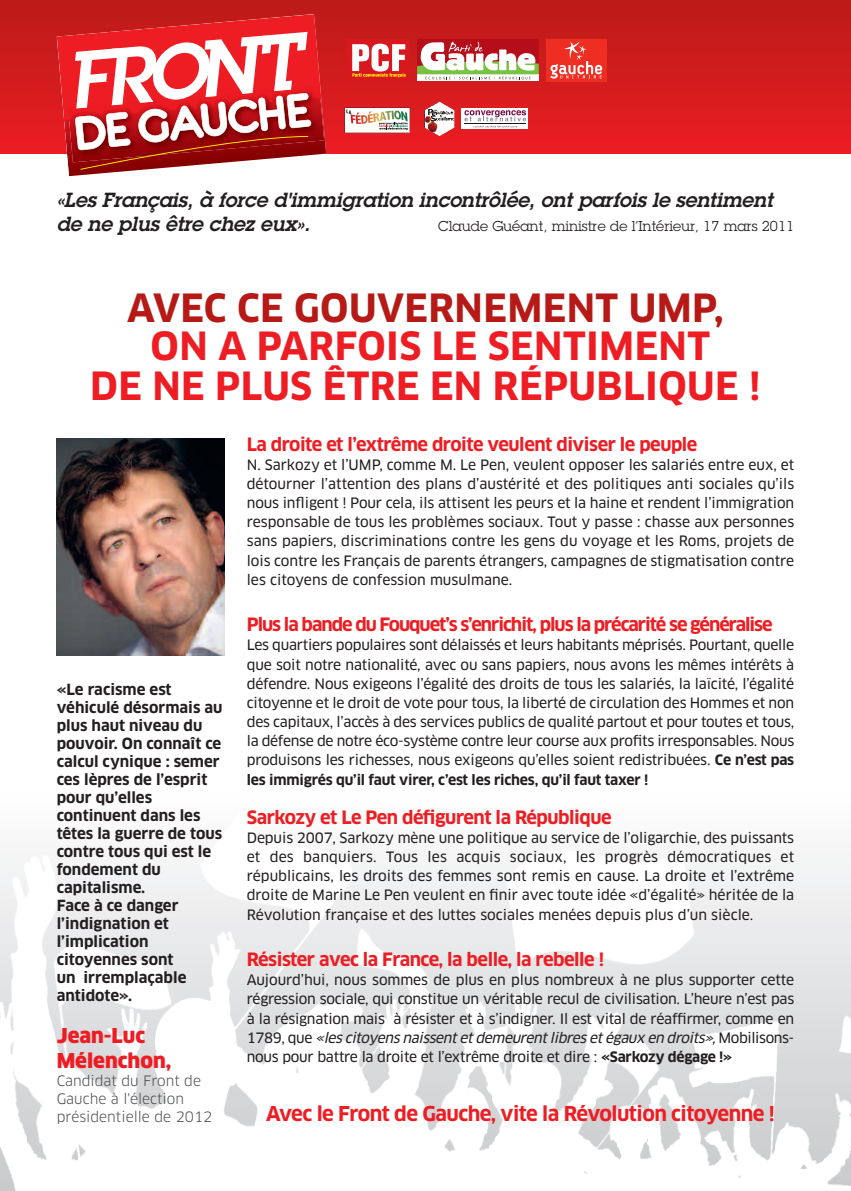
<style>
.page{position:relative;width:851px;height:1191px;background:#fff}
.page>*{position:absolute;margin:0;border:0;box-sizing:border-box;transform-origin:0 0}
.t1{font:700 38px/40px "Clan OT";letter-spacing:.01em;color:#ee1d23;text-align:center}
.t2{font:700 38px "Clan OT";letter-spacing:.01em;color:#b61a16}
.t3{font:italic 600 20px/24px "Lubalin Graph";color:#231f20}
.t4{font:700 20px "Clan OT";letter-spacing:-.025em;color:#ee1d23}
.t5{font:900 20px/25px "Clan OT";color:#ee1d23}
.t6{font:700 18px "Clan OT";letter-spacing:-.03em;color:#ee1d23}
.t7{font:700 18px "Clan OT";letter-spacing:-.06em;color:#ee1d23}
.t8{font:700 15px/18px "Clan OT";color:#231f20}
.t9{font:14px/19.2px "Clan OT News";letter-spacing:-.015em;color:#231f20;text-align:justify}
.t10{font:700 14px "Clan OT";letter-spacing:-.015em;color:#231f20}
.t11{font:14px/18px "Clan OT";color:#4b4c4d}
.t12{font:14px "Lubalin Graph";color:#231f20}
.s1{font-family:"Clan OT";font-weight:700}
.s2{font-style:italic}
</style>
<div class="page">
<img style="left:0;top:860px;width:850px;height:331px">
<div style="left:0;top:0;width:850px;height:154px;background:linear-gradient(to bottom,#ba1a18,#eb1e24)"></div>
<svg style="left:57px;top:14px;width:269px;height:162px"></svg>
<img style="left:57px;top:438px;width:167px;height:217px">
<div style="left:347px;top:40px;width:61px;height:41px;background:#d8171f"></div>
<svg style="left:352px;top:44px;width:54px;height:34px"></svg>
<svg style="left:545px;top:39px;width:61px;height:42px;background:#ef4d43"></svg>
<div style="left:417px;top:74px;width:121px;height:7px;background:#fff"></div>
<svg style="left:417px;top:39px;width:121px;height:41px"></svg>
<svg style="left:344px;top:108px;width:65px;height:25px"></svg>
<img style="left:424px;top:102px;width:30px;height:34px">
<div style="left:461px;top:108px;width:67px;height:20px;background:#fff"></div>
<svg style="left:464px;top:110px;width:62px;height:17px"></svg>
<hr style="left:464px;top:123px;width:62px;height:1px;background:#18151a">
<h2 class="t3" style="left:57px;top:188px;width:720px">«Les Français, à force d'immigration incontrôlée, ont parfois le sentiment de ne plus être chez eux».</h2>
<p class="t12" style="left:438px;top:218px;width:357px">Claude Guéant, ministre de l’Intérieur, 17 mars 2011</p>
<h1 class="t2" style="left:127px;top:294px;width:598px">AVEC CE GOUVERNEMENT UMP,</h1>
<h1 class="t1" style="left:90px;top:329px;width:672px">ON A PARFOIS LE SENTIMENT<br>DE NE PLUS ÊTRE EN RÉPUBLIQUE !</h1>
<p class="t8" style="left:57px;top:681px;width:167px">«Le racisme est véhiculé désormais au plus haut niveau du pouvoir. On connaît ce calcul cynique : semer ces lèpres de l’esprit pour qu’elles continuent dans les têtes la guerre de tous contre tous qui est le fondement du capitalisme.<br>Face à ce danger l’indignation et l’implication citoyennes sont<br>un irremplaçable antidote».</p>
<h2 class="t5" style="left:57px;top:1024px;width:116px">Jean-Luc<br>Mélenchon,</h2>
<p class="t11" style="left:57px;top:1072px;width:157px">Candidat du Front de<br>Gauche à l'élection présidentielle de 2012</p>
<p class="t6" style="left:247px;top:437px;width:452px">La droite et l’extrême droite veulent diviser le peuple</p>
<p class="t9" style="left:247px;top:456px;width:549px">N. Sarkozy et l’UMP, comme M. Le Pen, veulent opposer les salariés entre eux, et détourner l’attention des plans d’austérité et des politiques anti sociales qu’ils nous infligent ! Pour cela, ils attisent les peurs et la haine et rendent l’immigration responsable de tous les problèmes sociaux. Tout y passe : chasse aux personnes sans papiers, discriminations contre les gens du voyage et les Roms, projets de lois contre les Français de parents étrangers, campagnes de stigmatisation contre les citoyens de confession musulmane.</p>
<p class="t7" style="left:247px;top:617px;width:527px">Plus la bande du Fouquet’s s’enrichit, plus la précarité se généralise</p>
<p class="t9" style="left:247px;top:636px;width:549px">Les quartiers populaires sont délaissés et leurs habitants méprisés. Pourtant, quelle que soit notre nationalité, avec ou sans papiers, nous avons les mêmes intérêts à défendre. Nous exigeons l’égalité des droits de tous les salariés, la laïcité, l’égalité citoyenne et le droit de vote pour tous, la liberté de circulation des Hommes et non des capitaux, l’accès à des services publics de qualité partout et pour toutes et tous, la défense de notre éco-système contre leur course aux profits irresponsables. Nous produisons les richesses, nous exigeons qu’elles soient redistribuées. <span class="s1">Ce n’est pas</span></p>
<p class="t10" style="left:247px;top:774px;width:403px">les immigrés qu’il faut virer, c’est les riches, qu’il faut taxer !</p>
<p class="t6" style="left:247px;top:810px;width:366px">Sarkozy et Le Pen défigurent la République</p>
<p class="t9" style="left:247px;top:829px;width:549px">Depuis 2007, Sarkozy mène une politique au service de l’oligarchie, des puissants et des banquiers. Tous les acquis sociaux, les progrès démocratiques et républicains, les droits des femmes sont remis en cause. La droite et l’extrême droite de Marine Le Pen veulent en finir avec toute idée «d’égalité» héritée de la Révolution française et des luttes sociales menées depuis plus d’un siècle.</p>
<p class="t6" style="left:247px;top:952px;width:359px">Résister avec la France, la belle, la rebelle !</p>
<p class="t9" style="left:247px;top:971px;width:549px">Aujourd’hui, nous sommes de plus en plus nombreux à ne plus supporter cette régression sociale, qui constitue un véritable recul de civilisation. L’heure n’est pas à la résignation mais à résister et à s’indigner. Il est vital de réaffirmer, comme en 1 7 8 9 , q u e <span class="s2">«les citoyens naissent et demeurent libres et égaux en droits»,</span> M o b i l i s o n s - nous pour battre la droite et l’extrême droite et dire : <span class="s1">«Sarkozy dégage !»</span></p>
<h2 class="t4" style="left:266px;top:1106px;width:510px">Avec le Front de Gauche, vite la Révolution citoyenne !</h2>
</div>
